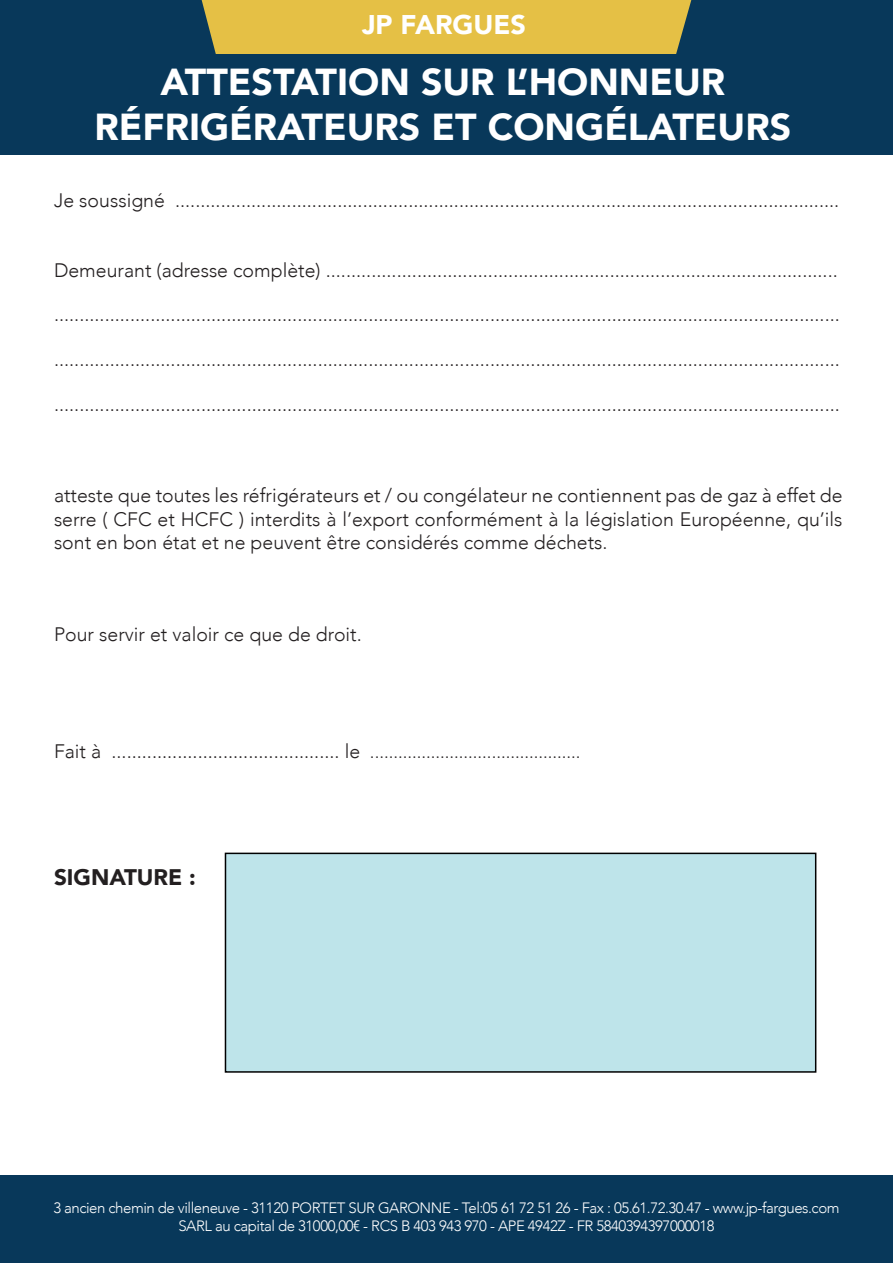
<style>
.page{position:relative;width:893px;height:1263px;background:#fff}
.page>*{position:absolute;margin:0;border:0;box-sizing:border-box;transform-origin:0 0}
.t1{font:900 37.5px/45px "Avenir";color:#fff;text-align:center}
.t2{font:900 27px "Avenir";color:#fff}
.t3{font:900 22.5px "Avenir";color:#231f20}
.t4{font:300 19.5px/23.4px "Avenir";color:#231f20;text-align:justify}
.t5{font:300 15px/18px "Avenir";letter-spacing:-.03em;color:#fff;text-align:center}
.s1{font-size:18px}
</style>
<div class="page">
<div style="left:0;top:0;width:893px;height:154px;background:#08385a"></div>
<div style="left:0;top:1175px;width:893px;height:88px;background:#08385a"></div>
<div style="left:202px;top:0;width:489px;height:54px;background:#e5c045"></div>
<div style="left:225px;top:853px;width:591px;height:220px;background:#bee4ea;border:2px solid #000001"></div>
<h2 class="t2" style="left:362px;top:2px;width:166px">JP FARGUES</h2>
<h1 class="t1" style="left:95px;top:58px;width:698px">ATTESTATION SUR L’HONNEUR<br>RÉFRIGÉRATEURS ET CONGÉLATEURS</h1>
<p class="t4" style="left:54px;top:188px;width:787px">Je soussigné ...................................................................................................................................</p>
<p class="t4" style="left:54px;top:258px;width:785px">Demeurant (adresse complète) .....................................................................................................</p>
<p class="t4" style="left:54px;top:303px;width:787px">...........................................................................................................................................................</p>
<p class="t4" style="left:54px;top:348px;width:787px">...........................................................................................................................................................</p>
<p class="t4" style="left:54px;top:392px;width:787px">...........................................................................................................................................................</p>
<p class="t4" style="left:54px;top:484px;width:790px">atteste que toutes les réfrigérateurs et / ou congélateur ne contiennent pas de gaz à effet de serre ( CFC et HCFC ) interdits à l’export conformément à la législation Européenne, qu’ils sont en bon état et ne peuvent être considérés comme déchets.</p>
<p class="t4" style="left:54px;top:622px;width:309px">Pour servir et valoir ce que de droit.</p>
<p class="t4" style="left:54px;top:739px;width:528px">Fait à ............................................. le <span class="s1">.............................................</span></p>
<p class="t3" style="left:54px;top:858px;width:143px">SIGNATURE :</p>
<p class="t5" style="left:53px;top:1199px;width:788px">3 ancien chemin de villeneuve - 31120 PORTET SUR GARONNE - Tel:05 61 72 51 26 - Fax : 05.61.72.30.47 - www.jp-fargues.com<br>SARL au capital de 31000,00€ - RCS B 403 943 970 - APE 4942Z - FR 5840394397000018</p>
</div>
